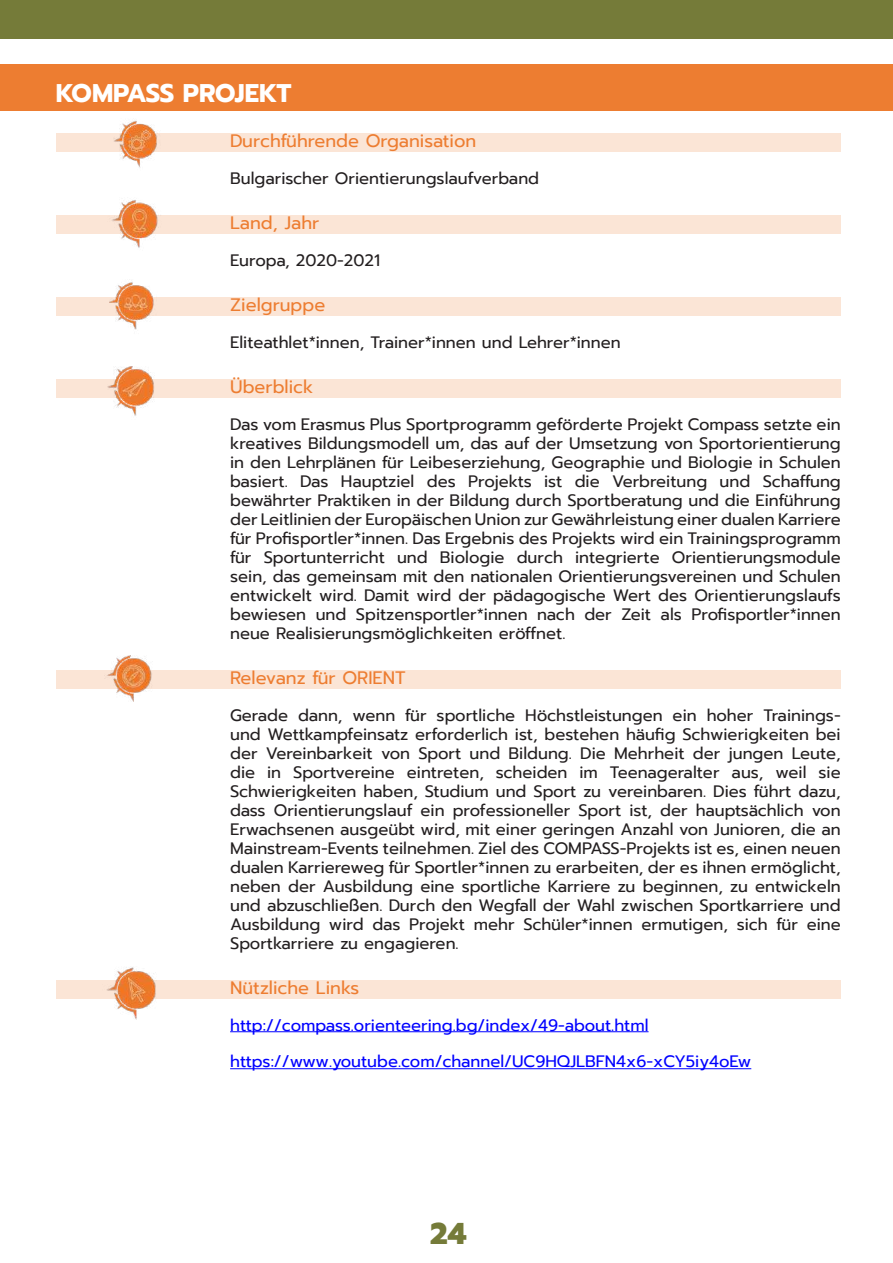
<style>
.page{position:relative;width:893px;height:1263px;background:#fff}
.page>*{position:absolute;margin:0;border:0;box-sizing:border-box;transform-origin:0 0}
.t1{font:800 30px "Prompt";color:#757b39}
.t2{font:700 25.5px "Prompt";letter-spacing:-.02em;color:#fff}
.t3{font:18px "Prompt";color:#ed7d31}
.t4{font:16.5px/18.9px "Prompt";color:#231f20;text-align:justify}
.t5{font:16.5px "Prompt";color:#00f}
</style>
<div class="page">
<div style="left:0;top:0;width:893px;height:39px;background:#757b39"></div>
<div style="left:0;top:64px;width:893px;height:47px;background:#ed7d31"></div>
<div style="left:56px;top:134px;width:785px;height:18px;background:#fbe5d6"></div>
<div style="left:56px;top:216px;width:785px;height:18px;background:#fbe5d6"></div>
<div style="left:56px;top:298px;width:785px;height:18px;background:#fbe5d6"></div>
<div style="left:56px;top:380px;width:785px;height:18px;background:#fbe5d6"></div>
<div style="left:56px;top:670px;width:785px;height:18px;background:#fbe5d6"></div>
<div style="left:56px;top:980px;width:785px;height:18px;background:#fbe5d6"></div>
<hr style="left:230px;top:1031px;width:419px;height:1px;background:#00f">
<hr style="left:230px;top:1068px;width:521px;height:1px;background:#00f">
<img style="left:107px;top:121px;width:57px;height:47px">
<img style="left:107px;top:200px;width:57px;height:48px">
<img style="left:109px;top:282px;width:50px;height:48px">
<img style="left:105px;top:655px;width:54px;height:46px">
<img style="left:107px;top:366px;width:54px;height:50px">
<img style="left:103px;top:967px;width:65px;height:52px">
<h2 class="t2" style="left:56px;top:74px;width:237px">KOMPASS PROJEKT</h2>
<p class="t3" style="left:230px;top:128px;width:248px">Durchführende Organisation</p>
<p class="t4" style="left:230px;top:169px;width:311px">Bulgarischer Orientierungslaufverband</p>
<p class="t3" style="left:230px;top:210px;width:91px">Land, Jahr</p>
<p class="t4" style="left:230px;top:251px;width:151px">Europa, 2020-2021</p>
<p class="t3" style="left:230px;top:292px;width:97px">Zielgruppe</p>
<p class="t4" style="left:230px;top:333px;width:392px">Eliteathlet*innen, Trainer*innen und Lehrer*innen</p>
<p class="t3" style="left:230px;top:374px;width:85px">Überblick</p>
<p class="t4" style="left:230px;top:415px;width:612px">Das vom Erasmus Plus Sportprogramm geförderte Projekt Compass setzte ein kreatives Bildungsmodell um, das auf der Umsetzung von Sportorientierung in den Lehrplänen für Leibeserziehung, Geographie und Biologie in Schulen basiert. Das Hauptziel des Projekts ist die Verbreitung und Schaffung bewährter Praktiken in der Bildung durch Sportberatung und die Einführung der Leitlinien der Europäischen Union zur Gewährleistung einer dualen Karriere für Profisportler*innen. Das Ergebnis des Projekts wird ein Trainingsprogramm für Sportunterricht und Biologie durch integrierte Orientierungsmodule sein, das gemeinsam mit den nationalen Orientierungsvereinen und Schulen entwickelt wird. Damit wird der pädagogische Wert des Orientierungslaufs bewiesen und Spitzensportler*innen nach der Zeit als Profisportler*innen neue Realisierungsmöglichkeiten eröffnet.</p>
<p class="t3" style="left:230px;top:665px;width:177px">Relevanz für ORIENT</p>
<p class="t4" style="left:230px;top:706px;width:612px">Gerade dann, wenn für sportliche Höchstleistungen ein hoher Trainings&shy;und Wettkampfeinsatz erforderlich ist, bestehen häufig Schwierigkeiten bei der Vereinbarkeit von Sport und Bildung. Die Mehrheit der jungen Leute, die in Sportvereine eintreten, scheiden im Teenageralter aus, weil sie Schwierigkeiten haben, Studium und Sport zu vereinbaren. Dies führt dazu, dass Orientierungslauf ein professioneller Sport ist, der hauptsächlich von Erwachsenen ausgeübt wird, mit einer geringen Anzahl von Junioren, die an Mainstream-Events teilnehmen. Ziel des COMPASS-Projekts ist es, einen neuen dualen Karriereweg für Sportler*innen zu erarbeiten, der es ihnen ermöglicht, neben der Ausbildung eine sportliche Karriere zu beginnen, zu entwickeln und abzuschließen. Durch den Wegfall der Wahl zwischen Sportkarriere und Ausbildung wird das Projekt mehr Schüler*innen ermutigen, sich für eine Sportkarriere zu engagieren.</p>
<p class="t3" style="left:230px;top:974px;width:131px">Nützliche Links</p>
<p class="t5" style="left:230px;top:1013px;width:420px">http://compass.orienteering.bg/index/49-about.html</p>
<p class="t5" style="left:230px;top:1050px;width:523px">https://www.youtube.com/channel/UC9HQJLBFN4x6-xCY5iy4oEw</p>
<h1 class="t1" style="left:430px;top:1211px;width:38px">24</h1>
</div>
